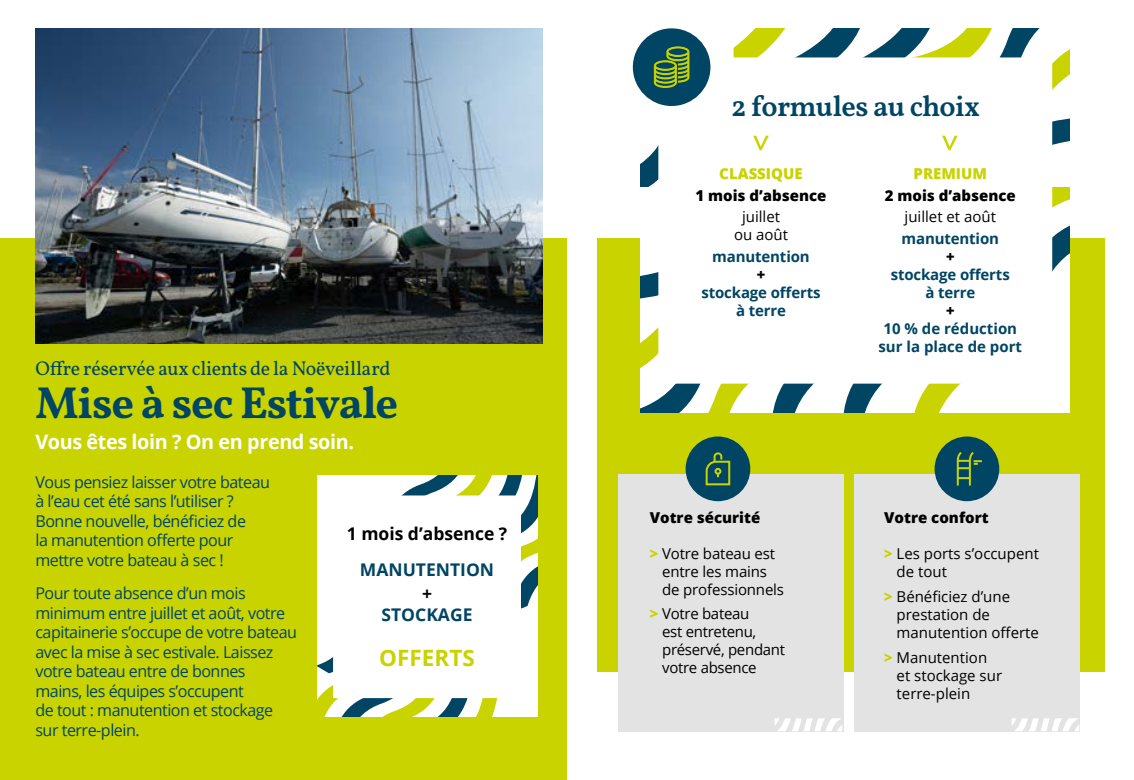
<style>
.page{position:relative;width:1134px;height:780px;background:#fff}
.page>*{position:absolute;margin:0;border:0;box-sizing:border-box;transform-origin:0 0}
.t1{font:700 45px "Vollkorn";letter-spacing:-.03em;color:#004563}
.t2{font:29.5px "Vollkorn";letter-spacing:-.02em;color:#004563}
.t3{font:700 22.5px "Open Sans";color:#c8d300}
.t4{font:20px "Vollkorn";letter-spacing:-.01em;color:#004563}
.t5{font:700 20px "Open Sans";letter-spacing:-.02em;color:#fff}
.t6{font:700 17.5px "Open Sans";color:#004563}
.t7{font:700 17.5px "Open Sans";color:#000}
.t8{font:16.25px/19.5px "Open Sans";letter-spacing:-.03em;color:#004563}
.t9{font:15px/18px "Open Sans";color:#000}
.t10{font:700 15px/18px "Open Sans";letter-spacing:-.01em;color:#004563;text-align:center}
.t11{font:15px/18px "Open Sans";letter-spacing:-.02em;color:#000}
.t12{font:800 15px "Open Sans";color:#000}
.t13{font:800 15px "Open Sans";color:#000}
.t14{font:800 15px "Open Sans";color:#c8d300}
.s1{font-weight:800;color:#c8d300}
</style>
<div class="page">
<div style="left:0;top:238px;width:567px;height:542px;background:#c8d300"></div>
<img style="left:35px;top:28px;width:508px;height:315px">
<svg style="left:317px;top:475px;width:220px;height:241px;background:#ccd9c7"></svg>
<div style="left:333px;top:495px;width:188px;height:203px;background:#fff"></div>
<div style="left:597px;top:238px;width:507px;height:433px;background:#c8d300"></div>
<div style="left:618px;top:474px;width:225px;height:257px;background:#e3e3e3"></div>
<svg style="left:775px;top:718px;width:67px;height:13px"></svg>
<div style="left:686px;top:436px;width:64px;height:65px;background:#004563;border-radius:50%"></div>
<svg style="left:705px;top:453px;width:26px;height:33px"></svg>
<div style="left:854px;top:474px;width:225px;height:257px;background:#e3e3e3"></div>
<svg style="left:1012px;top:718px;width:67px;height:13px"></svg>
<div style="left:934px;top:436px;width:65px;height:65px;background:#004563;border-radius:50%"></div>
<svg style="left:956px;top:452px;width:26px;height:34px"></svg>
<div style="left:633px;top:28px;width:77px;height:78px;background:#004563;border-radius:50%"></div>
<svg style="left:641px;top:28px;width:429px;height:384px"></svg>
<p class="t4" style="left:35px;top:354px;width:357px">Offre réservée aux clients de la Noëveillard</p>
<h1 class="t1" style="left:35px;top:369px;width:364px">Mise à sec Estivale</h1>
<p class="t5" style="left:35px;top:427px;width:320px">Vous êtes loin ? On en prend soin.</p>
<p class="t8" style="left:35px;top:471px;width:236px">Vous pensiez laisser votre bateau à l’eau cet été sans l’utiliser ?<br>Bonne nouvelle, bénéficiez de<br>la manutention offerte pour mettre votre bateau à sec !</p>
<p class="t8" style="left:35px;top:583px;width:263px">Pour toute absence d’un mois minimum entre juillet et août, votre capitainerie s’occupe de votre bateau avec la mise à sec estivale. Laissez votre bateau entre de bonnes<br>mains, les équipes s’occupent<br>de tout : manutention et stockage sur terre-plein.</p>
<p class="t7" style="left:347px;top:521px;width:162px">1 mois d’absence ?</p>
<p class="t6" style="left:360px;top:556px;width:136px">MANUTENTION</p>
<p class="t7" style="left:422px;top:581px;width:11px">+</p>
<p class="t6" style="left:381px;top:602px;width:93px">STOCKAGE</p>
<h3 class="t3" style="left:379px;top:641px;width:97px">OFFERTS</h3>
<h2 class="t2" style="left:731px;top:84px;width:250px">2 formules au choix</h2>
<p class="t14" style="left:719px;top:162px;width:85px">CLASSIQUE</p>
<p class="t13" style="left:695px;top:184px;width:133px">1 mois d’absence</p>
<p class="t9" style="left:734px;top:207px;width:56px;text-align:center">juillet ou août</p>
<p class="t10" style="left:712px;top:247px;width:99px">manutention</p>
<p class="t12" style="left:757px;top:263px;width:10px">+</p>
<p class="t10" style="left:701px;top:283px;width:120px">stockage offerts à terre</p>
<p class="t14" style="left:913px;top:162px;width:75px">PREMIUM</p>
<p class="t13" style="left:885px;top:184px;width:133px">2 mois d’absence</p>
<p class="t9" style="left:904px;top:207px;width:93px">juillet et août</p>
<p class="t10" style="left:901px;top:229px;width:99px">manutention</p>
<p class="t12" style="left:946px;top:244px;width:10px">+</p>
<p class="t10" style="left:891px;top:265px;width:120px">stockage offerts à terre</p>
<p class="t12" style="left:946px;top:298px;width:10px">+</p>
<p class="t10" style="left:878px;top:319px;width:145px">10 % de réduction sur la place de port</p>
<p class="t12" style="left:650px;top:506px;width:112px">Votre sécurité</p>
<p class="t9" style="left:662px;top:544px;width:123px;text-indent:-12px"><span class="s1">&gt;</span> Votre bateau est entre les mains de professionnels</p>
<p class="t11" style="left:662px;top:604px;width:124px;text-indent:-12px"><span class="s1">&gt;</span> Votre bateau<br>est entretenu, préservé, pendant votre absence</p>
<p class="t12" style="left:884px;top:506px;width:106px">Votre confort</p>
<p class="t9" style="left:897px;top:544px;width:144px;text-indent:-12px"><span class="s1">&gt;</span> Les ports s’occupent de tout</p>
<p class="t9" style="left:897px;top:587px;width:144px;text-indent:-12px"><span class="s1">&gt;</span> Bénéficiez d’une prestation de manutention offerte</p>
<p class="t9" style="left:897px;top:648px;width:107px;text-indent:-12px"><span class="s1">&gt;</span> Manutention et stockage sur terre-plein</p>
</div>
